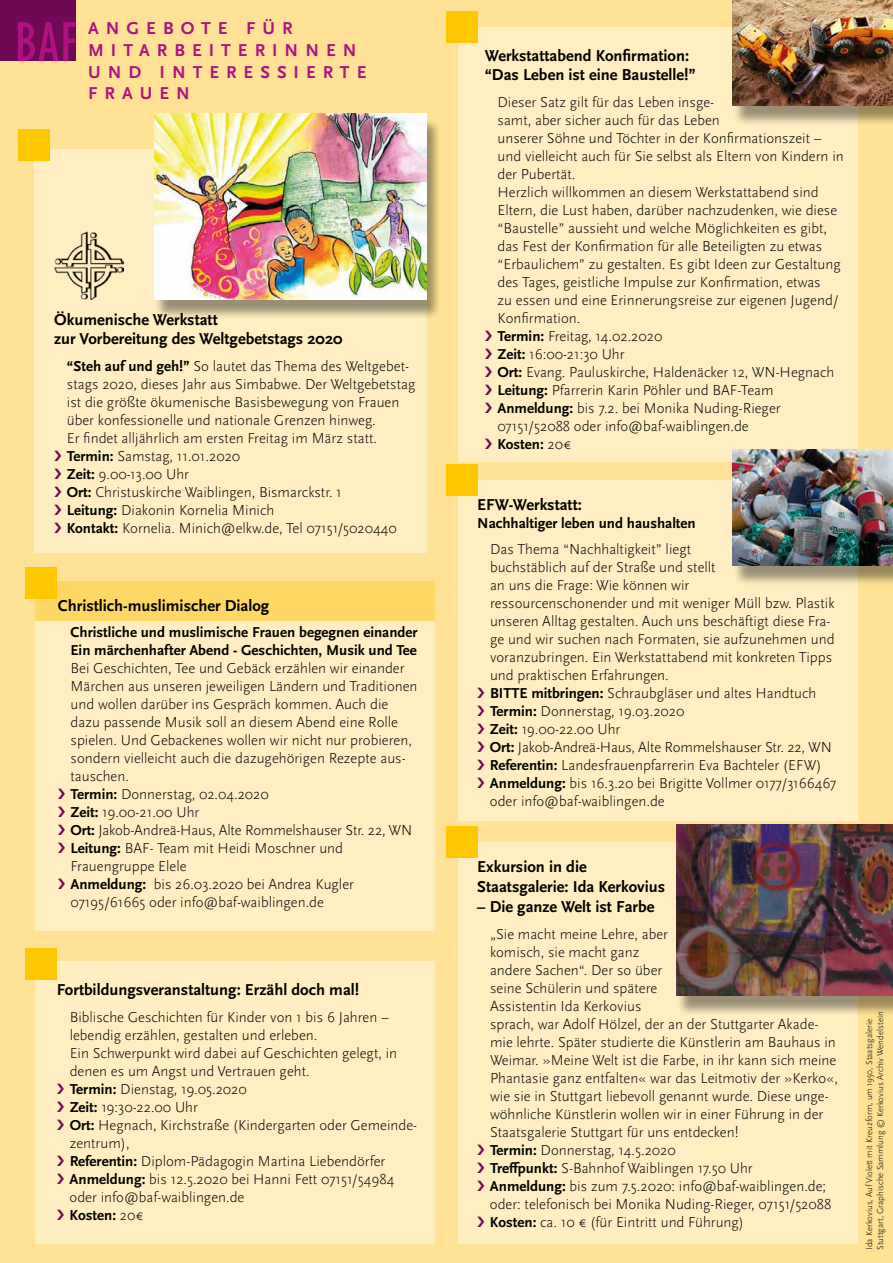
<style>
.page{position:relative;width:893px;height:1263px;background:#ffe295}
.page>*{position:absolute;margin:0;border:0;box-sizing:border-box;transform-origin:0 0}
.t1{font:700 18px/21.6px "Scala Sans OT";letter-spacing:.39em;color:#af1280}
.t2{font:700 16.5px/19.8px "Scala Sans OT";color:#000}
.t3{font:300 15px/18px "Scala Sans OT";color:#000}
.t4{font:700 15px/18px "Scala Sans OT";color:#000}
.t5{font:300 9px/10.8px "Scala Sans OT";color:#000}
.s1{font-weight:700}
</style>
<div class="page">
<div style="left:459px;top:480px;width:399px;height:340px;background:#ffeec1"></div>
<div style="left:459px;top:842px;width:399px;height:402px;background:#ffeec1"></div>
<div style="left:459px;top:27px;width:399px;height:434px;background:#ffeec1"></div>
<div style="left:35px;top:582px;width:400px;height:349px;background:#ffeec1"></div>
<div style="left:35px;top:961px;width:400px;height:283px;background:#ffeec1"></div>
<div style="left:0;top:0;width:76px;height:61px;background:#6f0954"></div>
<svg style="left:18px;top:22px;width:57px;height:39px"></svg>
<div style="left:446px;top:12px;width:32px;height:31px;background:#fec700"></div>
<div style="left:446px;top:464px;width:32px;height:31px;background:#fec700"></div>
<div style="left:446px;top:827px;width:32px;height:31px;background:#fec700"></div>
<div style="left:35px;top:582px;width:400px;height:39px;background:#ffd764"></div>
<div style="left:26px;top:949px;width:31px;height:31px;background:#fec700"></div>
<div style="left:34px;top:149px;width:392px;height:404px;background:#ffeec1"></div>
<div style="left:18px;top:130px;width:32px;height:31px;background:#fec700"></div>
<div style="left:676px;top:829px;width:217px;height:188px;background:#000;opacity:.4"></div>
<img style="left:677px;top:824px;width:216px;height:172px">
<div style="left:732px;top:0;width:161px;height:126px;background:#000;opacity:.4"></div>
<img style="left:733px;top:0;width:160px;height:105px">
<div style="left:732px;top:454px;width:161px;height:132px;background:#000;opacity:.4"></div>
<img style="left:733px;top:449px;width:160px;height:116px">
<div style="left:154px;top:118px;width:288px;height:202px;background:#000;opacity:.4"></div>
<img style="left:154px;top:113px;width:272px;height:186px">
<div style="left:26px;top:567px;width:31px;height:32px;background:#fec700"></div>
<img style="left:54px;top:231px;width:70px;height:68px">
<p class="t1" style="left:88px;top:18px;width:280px">ANGEBOTE FÜR<br>MITARBEITERINNEN<br>UND INTERESSIERTE<br>FRAUEN</p>
<p class="t2" style="left:54px;top:309px;width:290px">Ökumenische Werkstatt<br>zur Vorbereitung des Weltgebetstags 2020</p>
<p class="t3" style="left:67px;top:357px;width:350px"><span class="s1">“Steh auf und geh!”</span> So lautet das Thema des Weltgebet&shy;stags 2020, dieses Jahr aus Simbabwe. Der Weltgebetstag ist die größte ökumenische Basisbewegung von Frauen über konfessionelle und nationale Grenzen hinweg.<br>Er findet alljährlich am ersten Freitag im März statt.<br><span class="s1">Termin:</span> Samstag, 11.01.2020<br><span class="s1">Zeit:</span> 9.00-13.00 Uhr<br><span class="s1">Ort:</span> Christuskirche Waiblingen, Bismarckstr. 1<br><span class="s1">Leitung:</span> Diakonin Kornelia Minich<br><span class="s1">Kontakt:</span> Kornelia. Minich@elkw.de, Tel 07151/5020440</p>
<p class="t2" style="left:58px;top:596px;width:213px">Christlich-muslimischer Dialog</p>
<p class="t4" style="left:71px;top:624px;width:349px">Christliche und muslimische Frauen begegnen einander<br>Ein märchenhafter Abend - Geschichten, Musik und Tee</p>
<p class="t3" style="left:70px;top:660px;width:349px">Bei Geschichten, Tee und Gebäck erzählen wir einander Märchen aus unseren jeweiligen Ländern und Traditionen und wollen darüber ins Gespräch kommen. Auch die dazu passende Musik soll an diesem Abend eine Rolle spielen. Und Gebackenes wollen wir nicht nur probieren, sondern vielleicht auch die dazugehörigen Rezepte aus&shy;tauschen.<br><span class="s1">Termin:</span> Donnerstag, 02.04.2020<br><span class="s1">Zeit:</span> 19.00-21.00 Uhr<br><span class="s1">Ort:</span> Jakob-Andreä-Haus, Alte Rommelshauser Str. 22, WN <span class="s1">Leitung:</span> BAF- Team mit Heidi Moschner und Frauengruppe Elele<br><span class="s1">Anmeldung:</span> bis 26.03.2020 bei Andrea Kugler 07195/61665 oder info@baf-waiblingen.de</p>
<p class="t2" style="left:57px;top:980px;width:304px">Fortbildungsveranstaltung: Erzähl doch mal!</p>
<p class="t3" style="left:70px;top:1008px;width:349px">Biblische Geschichten für Kinder von 1 bis 6 Jahren – lebendig erzählen, gestalten und erleben.<br>Ein Schwerpunkt wird dabei auf Geschichten gelegt, in denen es um Angst und Vertrauen geht.<br><span class="s1">Termin:</span> Dienstag, 19.05.2020<br><span class="s1">Zeit:</span> 19:30-22.00 Uhr<br><span class="s1">Ort:</span> Hegnach, Kirchstraße (Kindergarten oder Gemeinde&shy;zentrum),<br><span class="s1">Referentin:</span> Diplom-Pädagogin Martina Liebendörfer <span class="s1">Anmeldung:</span> bis 12.5.2020 bei Hanni Fett 07151/54984 oder info@baf-waiblingen.de<br><span class="s1">Kosten:</span> 20€</p>
<p class="t2" style="left:485px;top:46px;width:213px">Werkstattabend Konfirmation: “Das Leben ist eine Baustelle!”</p>
<p class="t3" style="left:497px;top:93px;width:348px">Dieser Satz gilt für das Leben insge-<br>samt, aber sicher auch für das Leben<br>unserer Söhne und Töchter in der Konfirmationszeit – und vielleicht auch für Sie selbst als Eltern von Kindern in der Pubertät.<br>Herzlich willkommen an diesem Werkstattabend sind Eltern, die Lust haben, darüber nachzudenken, wie diese “Baustelle” aussieht und welche Möglichkeiten es gibt, das Fest der Konfirmation für alle Beteiligten zu etwas “Erbaulichem” zu gestalten. Es gibt Ideen zur Gestaltung des Tages, geistliche Impulse zur Konfirmation, etwas<br>zu essen und eine Erinnerungsreise zur eigenen Jugend/ Konfirmation.<br><span class="s1">Termin:</span> Freitag, 14.02.2020<br><span class="s1">Zeit:</span> 16:00-21:30 Uhr<br><span class="s1">Ort:</span> Evang. Pauluskirche, Haldenäcker 12, WN-Hegnach <span class="s1">Leitung:</span> Pfarrerin Karin Pöhler und BAF-Team <span class="s1">Anmeldung:</span> bis 7.2. bei Monika Nuding-Rieger 07151/52088 oder info@baf-waiblingen.de<br><span class="s1">Kosten:</span> 20€</p>
<p class="t2" style="left:477px;top:495px;width:106px">EFW-Werkstatt:</p>
<p class="t4" style="left:477px;top:514px;width:220px">Nachhaltiger leben und haushalten</p>
<p class="t3" style="left:490px;top:541px;width:348px">Das Thema “Nachhaltigkeit” liegt<br>buchstäblich auf der Straße und stellt<br>an uns die Frage: Wie können wir<br>ressourcenschonender und mit weniger Müll bzw. Plastik unseren Alltag gestalten. Auch uns beschäftigt diese Fra&shy;ge und wir suchen nach Formaten, sie aufzunehmen und voranzubringen. Ein Werkstattabend mit konkreten Tipps und praktischen Erfahrungen.<br><span class="s1">BITTE mitbringen:</span> Schraubgläser und altes Handtuch <span class="s1">Termin:</span> Donnerstag, 19.03.2020<br><span class="s1">Zeit:</span> 19.00-22.00 Uhr<br><span class="s1">Ort:</span> Jakob-Andreä-Haus, Alte Rommelshauser Str. 22, WN <span class="s1">Referentin:</span> Landesfrauenpfarrerin Eva Bachteler (EFW)<br><span class="s1">Anmeldung:</span> bis 16.3.20 bei Brigitte Vollmer 0177/3166467 oder info@baf-waiblingen.de</p>
<p class="t2" style="left:477px;top:857px;width:189px">Exkursion in die<br>Staatsgalerie: Ida Kerkovius</p>
<p class="t2" style="left:477px;top:897px;width:179px">– Die ganze Welt ist Farbe</p>
<p class="t3" style="left:490px;top:925px;width:349px">„Sie macht meine Lehre, aber<br>komisch, sie macht ganz<br>andere Sachen“. Der so über<br>seine Schülerin und spätere<br>Assistentin Ida Kerkovius<br>sprach, war Adolf Hölzel, der an der Stuttgarter Akade&shy;mie lehrte. Später studierte die Künstlerin am Bauhaus in Weimar. »Meine Welt ist die Farbe, in ihr kann sich meine Phantasie ganz entfalten« war das Leitmotiv der »Kerko«, wie sie in Stuttgart liebevoll genannt wurde. Diese unge&shy;wöhnliche Künstlerin wollen wir in einer Führung in der Staatsgalerie Stuttgart für uns entdecken!<br><span class="s1">Termin:</span> Donnerstag, 14.5.2020<br><span class="s1">Treffpunkt:</span> S-Bahnhof Waiblingen 17.50 Uhr<br><span class="s1">Anmeldung:</span> bis zum 7.5.2020: info@baf-waiblingen.de; oder: telefonisch bei Monika Nuding-Rieger, 07151/52088<br><span class="s1">Kosten:</span> ca. 10 € (für Eintritt und Führung)</p>
<p class="t5" style="left:864px;top:1250px;width:240px;rotate:-90deg">Ida Kerkovius, Auf Violett mit Kreuzform, um 1950, Staatsgalerie<br>Stuttgart, Graphische Sammlung © Kerkovius Archiv Wendelstein</p>
</div>
